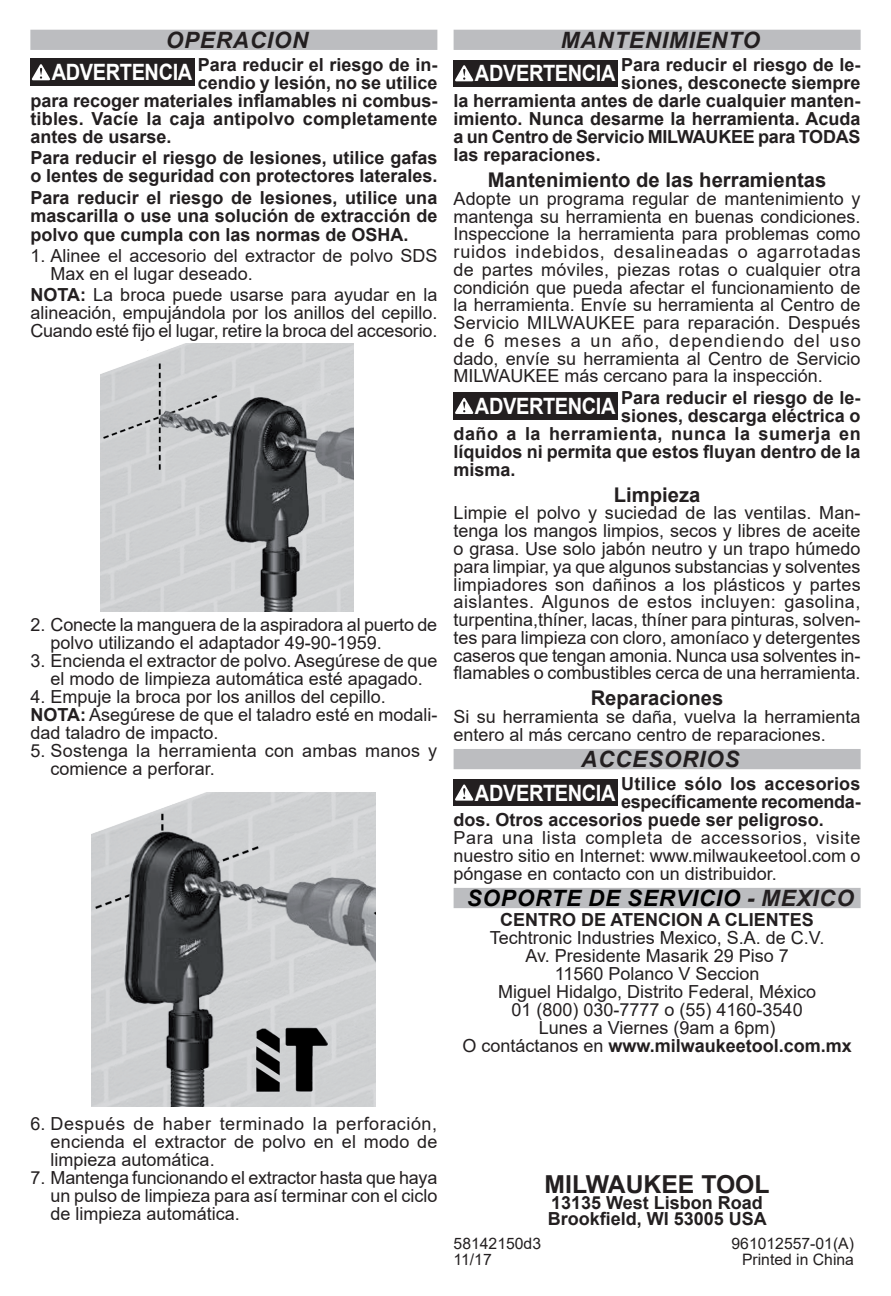
<style>
.page{position:relative;width:891px;height:1296px;background:#fff}
.page>*{position:absolute;margin:0;border:0;box-sizing:border-box;transform-origin:0 0}
.t1{font:700 24.75px "Arial";color:#231f20}
.t2{font:700 22.5px "Arial";letter-spacing:-.02em;color:#fff;scale:.89 1}
.t3{font:italic 700 22.5px "Arial";letter-spacing:.035em;color:#231f20}
.t4{font:italic 700 22.5px "Arial";letter-spacing:.035em;color:#000}
.t5{font:700 20.25px "Arial";color:#231f20}
.t6{font:18px/17.8px "Arial";color:#231f20;text-align:justify}
.t7{font:700 18px/18.7px "Arial";color:#231f20}
.t8{font:700 18px "Arial";letter-spacing:.03em;color:#231f20}
.t9{font:15.75px "Arial";color:#231f20}
.s1{font-size:22.5px;color:#fff}
.s2{font-weight:700}
.s3{color:#231f20}
</style>
<div class="page">
<div style="left:30px;top:30px;width:407px;height:20px;background:#bcbdc0"></div>
<div style="left:30px;top:59px;width:165px;height:27px;background:#231f20"></div>
<svg style="left:32px;top:64px;width:18px;height:16px"></svg>
<img style="left:100px;top:344px;width:254px;height:268px">
<img style="left:92px;top:792px;width:283px;height:315px">
<div style="left:454px;top:30px;width:407px;height:20px;background:#bcbdc0"></div>
<div style="left:454px;top:749px;width:407px;height:20px;background:#bcbdc0"></div>
<div style="left:454px;top:888px;width:407px;height:20px;background:#bcbdc0"></div>
<div style="left:454px;top:60px;width:164px;height:27px;background:#231f20"></div>
<svg style="left:455px;top:65px;width:18px;height:16px"></svg>
<div style="left:454px;top:392px;width:164px;height:27px;background:#231f20"></div>
<svg style="left:455px;top:398px;width:18px;height:16px"></svg>
<div style="left:454px;top:779px;width:164px;height:27px;background:#231f20"></div>
<svg style="left:455px;top:785px;width:18px;height:16px"></svg>
<p class="t3" style="left:166px;top:25px;width:144px">OPERACION</p>
<p class="t7" style="left:52px;top:56px;width:387px"><span class="s1">ADVERTENCIA</span> Para reducir el riesgo de in-</p>
<p class="t7" style="left:198px;top:74px;width:241px">cendio y lesión, no se utilice</p>
<p class="t7" style="left:30px;top:92px;width:409px">para recoger materiales inflamables ni combus-</p>
<p class="t7" style="left:30px;top:110px;width:409px">tibles. Vacíe la caja antipolvo completamente</p>
<p class="t7" style="left:30px;top:128px;width:143px">antes de usarse.</p>
<p class="t7" style="left:30px;top:149px;width:409px;line-height:18px">Para reducir el riesgo de lesiones, utilice gafas o lentes de seguridad con protectores laterales.</p>
<p class="t7" style="left:30px;top:188px;width:409px;text-align:justify">Para reducir el riesgo de lesiones, utilice una mascarilla o use una solución de extracción de polvo que cumpla con las normas de OSHA.</p>
<p class="t6" style="left:51px;top:247px;width:388px;text-indent:-20px">1. Alinee el accesorio del extractor de polvo SDS<br>Max en el lugar deseado.</p>
<p class="t6" style="left:30px;top:286px;width:409px"><span class="s2">NOTA:</span> La broca puede usarse para ayudar en la alineación, empujándola por los anillos del cepillo.<br>Cuando esté fijo el lugar, retire la broca del accesorio.</p>
<p class="t6" style="left:51px;top:616px;width:388px;text-indent:-20px">2. Conecte la manguera de la aspiradora al puerto de polvo utilizando el adaptador 49-90-1959.</p>
<p class="t6" style="left:30px;top:652px;width:408px;text-align:center">3. Encienda el extractor de polvo. Asegúrese de que el modo de limpieza automática esté apagado.</p>
<p class="t6" style="left:30px;top:688px;width:409px;text-align:left">4. Empuje la broca por los anillos del cepillo.<br><span class="s2">NOTA:</span> Asegúrese de que el taladro esté en modali&shy;dad taladro de impacto.</p>
<p class="t6" style="left:51px;top:741px;width:388px;text-indent:-20px">5. Sostenga la herramienta con ambas manos y comience a perforar.</p>
<p class="t3" style="left:561px;top:25px;width:201px">MANTENIMIENTO</p>
<p class="t2" style="left:475px;top:58px;width:159px">ADVERTENCIA</p>
<p class="t7" style="left:621px;top:56px;width:241px">Para reducir el riesgo de le-</p>
<p class="t7" style="left:621px;top:74px;width:241px">siones, desconecte siempre</p>
<p class="t7" style="left:454px;top:92px;width:409px">la herramienta antes de darle cualquier manten-</p>
<p class="t7" style="left:454px;top:110px;width:409px">imiento. Nunca desarme la herramienta. Acuda</p>
<p class="t7" style="left:454px;top:128px;width:408px">a un Centro de Servicio MILWAUKEE para TODAS</p>
<p class="t7" style="left:454px;top:146px;width:149px">las reparaciones.</p>
<p class="t5" style="left:488px;top:166px;width:340px">Mantenimiento de las herramientas</p>
<p class="t6" style="left:454px;top:190px;width:409px">Adopte un programa regular de mantenimiento y mantenga su herramienta en buenas condiciones.<br>Inspeccione la herramienta para problemas como ruidos indebidos, desalineadas o agarrotadas de partes móviles, piezas rotas o cualquier otra condición que pueda afectar el funcionamiento de la herramienta. Envíe su herramienta al Centro de Servicio MILWAUKEE para reparación. Después de 6 meses a un año, dependiendo del uso dado, envíe su herramienta al Centro de Servicio MILWAUKEE más cercano para la inspección.</p>
<p class="t2" style="left:475px;top:391px;width:159px">ADVERTENCIA</p>
<p class="t7" style="left:621px;top:388px;width:241px">Para reducir el riesgo de le-</p>
<p class="t7" style="left:621px;top:406px;width:241px">siones, descarga eléctrica o</p>
<p class="t8" style="left:454px;top:421px;width:409px">daño a la herramienta, nunca la sumerja en</p>
<p class="t7" style="left:454px;top:442px;width:409px">líquidos ni permita que estos fluyan dentro de la</p>
<p class="t7" style="left:454px;top:460px;width:64px">misma.</p>
<p class="t5" style="left:614px;top:480px;width:88px">Limpieza</p>
<p class="t6" style="left:454px;top:504px;width:409px">Limpie el polvo y suciedad de las ventilas. Man&shy;tenga los mangos limpios, secos y libres de aceite o grasa. Use solo jabón neutro y un trapo húmedo para limpiar, ya que algunos substancias y solventes limpiadores son dañinos a los plásticos y partes aislantes. Algunos de estos incluyen: gasolina, turpentina,thíner, lacas, thíner para pinturas, solven&shy;tes para limpieza con cloro, amoníaco y detergentes caseros que tengan amonia. Nunca usa solventes in&shy;flamables o combustibles cerca de una herramienta.</p>
<p class="t5" style="left:591px;top:684px;width:134px">Reparaciones</p>
<p class="t6" style="left:454px;top:708px;width:409px">Si su herramienta se daña, vuelva la herramienta entero al más cercano centro de reparaciones.</p>
<p class="t3" style="left:581px;top:744px;width:160px">ACCESORIOS</p>
<p class="t2" style="left:475px;top:778px;width:159px">ADVERTENCIA</p>
<p class="t7" style="left:621px;top:775px;width:241px">Utilice sólo los accesorios</p>
<p class="t7" style="left:621px;top:793px;width:241px">específicamente recomenda-</p>
<p class="t7" style="left:454px;top:811px;width:372px">dos. Otros accesorios puede ser peligroso.</p>
<p class="t6" style="left:454px;top:829px;width:409px">Para una lista completa de accessorios, visite nuestro sitio en Internet: www.milwaukeetool.com o póngase en contacto con un distribuidor.</p>
<p class="t4" style="left:467px;top:883px;width:389px">SOPORTE DE SERVICIO <span class="s3">- MEXICO</span></p>
<p class="t7" style="left:500px;top:911px;width:315px">CENTRO DE ATENCION A CLIENTES</p>
<p class="t6" style="left:462px;top:929px;width:391px;text-align:center">Techtronic Industries Mexico, S.A. de C.V.<br>Av. Presidente Masarik 29 Piso 7<br>11560 Polanco V Seccion<br>Miguel Hidalgo, Distrito Federal, México<br>01 (800) 030-7777 o (55) 4160-3540<br>Lunes a Viernes (9am a 6pm)<br>O contáctanos en <span class="s2">www.milwaukeetool.com.mx</span></p>
<p class="t6" style="left:51px;top:1115px;width:388px;text-indent:-20px">6. Después de haber terminado la perforación, encienda el extractor de polvo en el modo de limpieza automática.</p>
<p class="t6" style="left:51px;top:1169px;width:388px;text-indent:-20px">7. Mantenga funcionando el extractor hasta que haya un pulso de limpieza para así terminar con el ciclo de limpieza automática.</p>
<h1 class="t1" style="left:545px;top:1167px;width:227px">MILWAUKEE TOOL</h1>
<p class="t7" style="left:548px;top:1195px;width:221px;line-height:15.8px">13135 West Lisbon Road<br>Brookfield, WI 53005 USA</p>
<p class="t9" style="left:454px;top:1233px;width:89px">58142150d3</p>
<p class="t9" style="left:732px;top:1233px;width:124px">961012557-01(A)</p>
<p class="t9" style="left:454px;top:1248px;width:40px">11/17</p>
<p class="t9" style="left:742px;top:1248px;width:114px">Printed in China</p>
</div>
